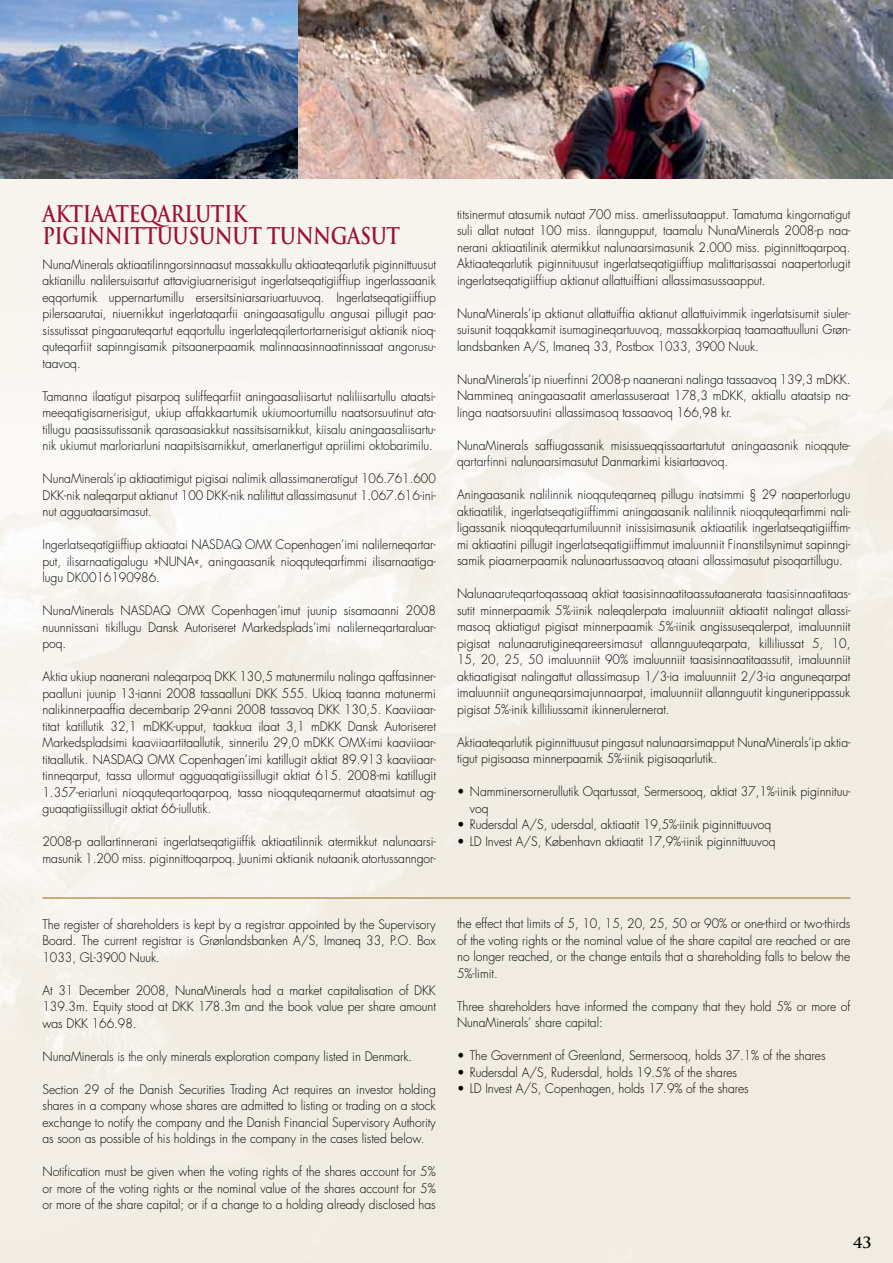
<style>
.page{position:relative;width:893px;height:1263px;background:#fff}
.page>*{position:absolute;margin:0;border:0;box-sizing:border-box;transform-origin:0 0}
.t1{font:700 22.5px/22.5px "Trajan";letter-spacing:-.025em;color:#9c1134;scale:.85 1}
.t2{font:700 15px "Trajan";color:#000}
.t3{font:300 12.75px/16.5px "Futura Std";letter-spacing:-.005em;color:#000;text-align:justify;scale:.95 1}
</style>
<div class="page">
<hr style="left:43px;top:897px;width:807px;height:2px;background:#b4975a">
<img style="left:0;top:0;width:893px;height:179px">
<h1 class="t1" style="left:43px;top:202px;width:422px">AKTIAATEQARLUTIK<br>PIGINNITTUUSUNUT TUNNGASUT</h1>
<p class="t3" style="left:43px;top:256px;width:416px">NunaMinerals aktiaatilinngorsinnaasut massakkullu aktiaateqarlutik piginnittuusut aktianillu nalilersuisartut attavigiuarnerisigut ingerlatseqatigiiffiup ingerlassaanik eqqortumik uppernartumillu ersersitsiniarsariuartuuvoq. Ingerlatseqatigiiffiup pilersaarutai, niuernikkut ingerlataqarfii aningaasatigullu angusai pillugit paa&shy;sissutissat pingaaruteqartut eqqortullu ingerlateqqilertortarnerisigut aktianik nioq&shy;quteqarfiit sapinngisamik pitsaanerpaamik malinnaasinnaatinnissaat angorusu&shy;taavoq.</p>
<p class="t3" style="left:43px;top:388px;width:416px">Tamanna ilaatigut pisarpoq suliffeqarfiit aningaasaliisartut naliliisartullu ataatsi&shy;meeqatigisarnerisigut, ukiup affakkaartumik ukiumoortumillu naatsorsuutinut ata&shy;tillugu paasissutissanik qarasaasiakkut nassitsisarnikkut, kiisalu aningaasaliisartu&shy;nik ukiumut marloriarluni naapitsisarnikkut, amerlanertigut apriilimi oktobarimilu.</p>
<p class="t3" style="left:43px;top:470px;width:416px">NunaMinerals’ip aktiaatimigut pigisai nalimik allassimaneratigut 106.761.600<br>DKK-nik naleqarput aktianut 100 DKK-nik nalilittut allassimasunut 1.067.616-ini&shy;nut agguataarsimasut.</p>
<p class="t3" style="left:43px;top:536px;width:416px">Ingerlatseqatigiiffiup aktiaatai NASDAQ OMX Copenhagen’imi nalilerneqartar&shy;put, ilisarnaatigalugu »NUNA«, aningaasanik nioqquteqarfimmi ilisarnaatiga&shy;lugu DK0016190986.</p>
<p class="t3" style="left:43px;top:602px;width:416px">NunaMinerals NASDAQ OMX Copenhagen’imut juunip sisamaanni 2008 nuunnissani tikillugu Dansk Autoriseret Markedsplads’imi nalilerneqartaraluar&shy;poq.</p>
<p class="t3" style="left:43px;top:668px;width:416px">Aktia ukiup naanerani naleqarpoq DKK 130,5 matunermilu nalinga qaffasinner&shy;paalluni juunip 13-ianni 2008 tassaalluni DKK 555. Ukioq taanna matunermi nalikinnerpaaffia decembarip 29-anni 2008 tassavoq DKK 130,5. Kaaviiaar&shy;titat katillutik 32,1 mDKK-upput, taakkua ilaat 3,1 mDKK Dansk Autoriseret Markedspladsimi kaaviiaartitaallutik, sinnerilu 29,0 mDKK OMX-imi kaaviiaar&shy;titaallutik. NASDAQ OMX Copenhagen’imi katillugit aktiat 89.913 kaaviiaar&shy;tinneqarput, tassa ullormut agguaqatigiissillugit aktiat 615. 2008-mi katillugit 1.357-eriarluni nioqquteqartoqarpoq, tassa nioqquteqarnermut ataatsimut ag&shy;guaqatigiissillugit aktiat 66-iullutik.</p>
<p class="t3" style="left:43px;top:833px;width:416px">2008-p aallartinnerani ingerlatseqatigiiffik aktiaatilinnik atermikkut nalunaarsi&shy;masunik 1.200 miss. piginnittoqarpoq. Juunimi aktianik nutaanik atortussanngor-</p>
<p class="t3" style="left:43px;top:916px;width:416px">The register of shareholders is kept by a registrar appointed by the Supervisory Board. The current registrar is Grønlandsbanken A/S, Imaneq 33, P.O. Box 1033, GL-3900 Nuuk.</p>
<p class="t3" style="left:43px;top:982px;width:416px">At 31 December 2008, NunaMinerals had a market capitalisation of DKK 139.3m. Equity stood at DKK 178.3m and the book value per share amount was DKK 166.98.</p>
<p class="t3" style="left:43px;top:1048px;width:391px">NunaMinerals is the only minerals exploration company listed in Denmark.</p>
<p class="t3" style="left:43px;top:1081px;width:416px">Section 29 of the Danish Securities Trading Act requires an investor holding shares in a company whose shares are admitted to listing or trading on a stock exchange to notify the company and the Danish Financial Supervisory Authority as soon as possible of his holdings in the company in the cases listed below.</p>
<p class="t3" style="left:43px;top:1163px;width:415px">Notification must be given when the voting rights of the shares account for 5% or more of the voting rights or the nominal value of the shares account for 5% or more of the share capital; or if a change to a holding already disclosed has</p>
<p class="t3" style="left:457px;top:206px;width:416px">titsinermut atasumik nutaat 700 miss. amerlissutaapput. Tamatuma kingornatigut suli allat nutaat 100 miss. ilanngupput, taamalu NunaMinerals 2008-p naa&shy;nerani aktiaatilinik atermikkut nalunaarsimasunik 2.000 miss. piginnittoqarpoq.<br>Aktiaateqarlutik piginnituusut ingerlatseqatigiiffiup malittarisassai naapertorlugit ingerlatseqatigiiffiup aktianut allattuiffiani allassimasussaapput.</p>
<p class="t3" style="left:457px;top:305px;width:416px">NunaMinerals’ip aktianut allattuiffia aktianut allattuivimmik ingerlatsisumit siuler&shy;suisunit toqqakkamit isumagineqartuuvoq, massakkorpiaq taamaattuulluni Grøn&shy;landsbanken A/S, Imaneq 33, Postbox 1033, 3900 Nuuk.</p>
<p class="t3" style="left:457px;top:371px;width:416px">NunaMinerals’ip niuerfinni 2008-p naanerani nalinga tassaavoq 139,3 mDKK.<br>Nammineq aningaasaatit amerlassuseraat 178,3 mDKK, aktiallu ataatsip na&shy;linga naatsorsuutini allassimasoq tassaavoq 166,98 kr.</p>
<p class="t3" style="left:457px;top:437px;width:416px">NunaMinerals saffiugassanik misissueqqissaartartutut aningaasanik nioqqute&shy;qartarfinni nalunaarsimasutut Danmarkimi kisiartaavoq.</p>
<p class="t3" style="left:457px;top:487px;width:416px">Aningaasanik nalilinnik nioqquteqarneq pillugu inatsimmi § 29 naapertorlugu aktiaatilik, ingerlatseqatigiiffimmi aningaasanik nalilinnik nioqquteqarfimmi nali&shy;ligassanik nioqquteqartumiluunnit inissisimasunik aktiaatilik ingerlatseqatigiiffim&shy;mi aktiaatini pillugit ingerlatseqatigiiffimmut imaluunniit Finanstilsynimut sapinngi&shy;samik piaarnerpaamik nalunaartussaavoq ataani allassimasutut pisoqartillugu.</p>
<p class="t3" style="left:457px;top:586px;width:416px">Nalunaaruteqartoqassaaq aktiat taasisinnaatitaassutaanerata taasisinnaatitaas&shy;sutit minnerpaamik 5%-iinik naleqalerpata imaluunniit aktiaatit nalingat allassi&shy;masoq aktiatigut pigisat minnerpaamik 5%-iinik angissuseqalerpat, imaluunniit pigisat nalunaarutigineqareersimasut allannguuteqarpata, killiliussat 5, 10, 15, 20, 25, 50 imaluunniit 90% imaluunniit taasisinnaatitaassutit, imaluunniit aktiaatigisat nalingattut allassimasup 1/3-ia imaluunniit 2/3-ia anguneqarpat imaluunniit anguneqarsimajunnaarpat, imaluunniit allannguutit kingunerippassuk pigisat 5%-inik killiliussamit ikinnerulernerat.</p>
<p class="t3" style="left:457px;top:734px;width:416px">Aktiaateqarlutik piginnittuusut pingasut nalunaarsimapput NunaMinerals’ip aktia&shy;tigut pigisaasa minnerpaamik 5%-iinik pigisaqarlutik.</p>
<p class="t3" style="left:470px;top:784px;width:402px;text-indent:-13px">• Namminersornerullutik Oqartussat, Sermersooq, aktiat 37,1%-iinik piginnituu&shy;voq</p>
<p class="t3" style="left:457px;top:817px;width:332px">• Rudersdal A/S, udersdal, aktiaatit 19,5%-iinik piginnittuuvoq</p>
<p class="t3" style="left:457px;top:833px;width:337px">• LD Invest A/S, København aktiaatit 17,9%-iinik piginnittuuvoq</p>
<p class="t3" style="left:457px;top:916px;width:415px">the effect that limits of 5, 10, 15, 20, 25, 50 or 90% or one-third or two-thirds of the voting rights or the nominal value of the share capital are reached or are no longer reached, or the change entails that a shareholding falls to below the 5%-limit.</p>
<p class="t3" style="left:457px;top:998px;width:416px">Three shareholders have informed the company that they hold 5% or more of<br>NunaMinerals’ share capital:</p>
<p class="t3" style="left:457px;top:1048px;width:389px">• The Government of Greenland, Sermersooq, holds 37.1% of the shares</p>
<p class="t3" style="left:457px;top:1064px;width:296px">• Rudersdal A/S, Rudersdal, holds 19.5% of the shares</p>
<p class="t3" style="left:457px;top:1081px;width:309px">• LD Invest A/S, Copenhagen, holds 17.9% of the shares</p>
<p class="t2" style="left:853px;top:1233px;width:20px">43</p>
</div>
